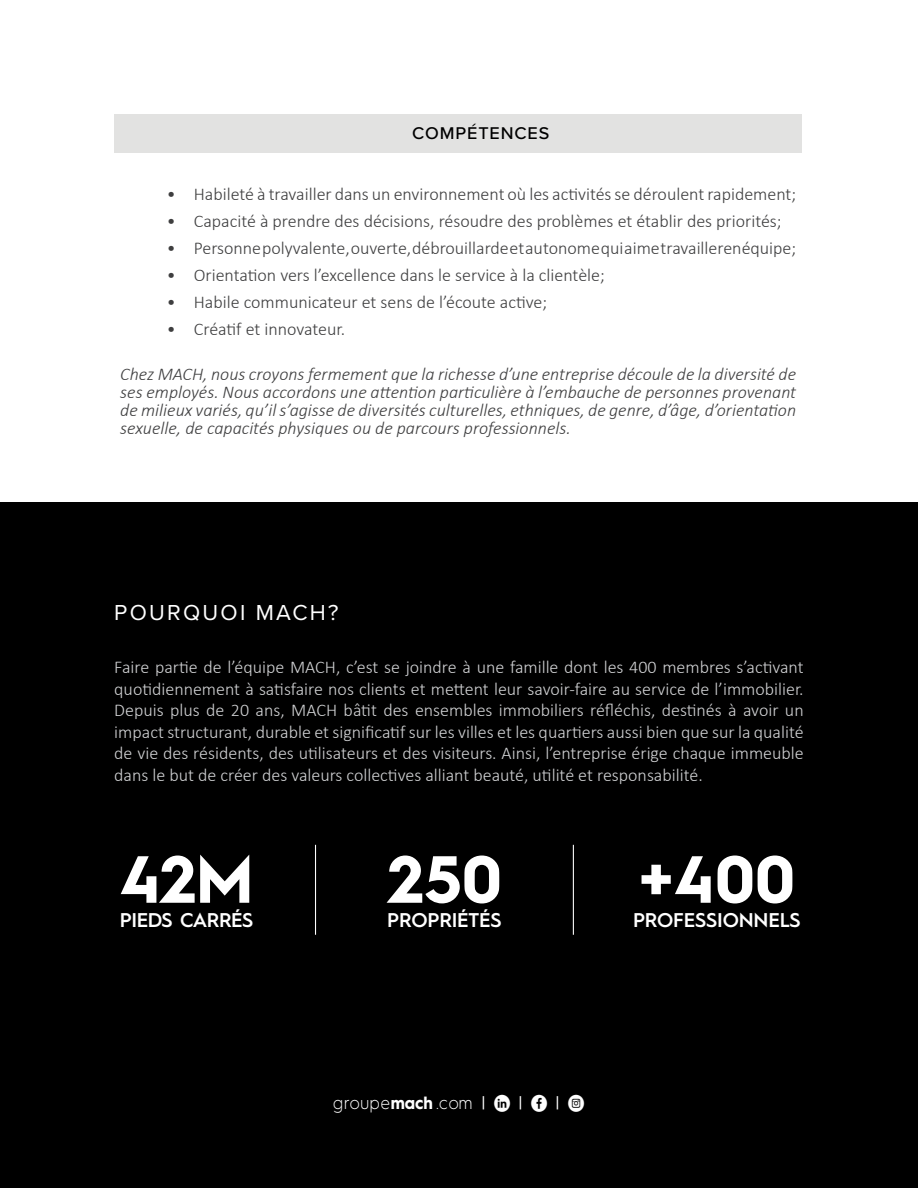
<style>
.page{position:relative;width:918px;height:1188px;background:#fff}
.page>*{position:absolute;margin:0;border:0;box-sizing:border-box;transform-origin:0 0}
.t1{font:700 66.75px "Hurme Geometric Sans 1";color:#fff}
.t2{font:22.5px "Proxima Nova";letter-spacing:.1em;color:#fff}
.t3{font:600 19.95px "Hurme Geometric Sans 1";letter-spacing:-.01em;color:#fff}
.t4{font:300 18px/21.6px "Calibri";color:#d1d2d4;text-align:justify}
.t5{font:300 18px "Calibri";color:#3e3e3f}
.t6{font:italic 300 18px/18px "Calibri";color:#3e3e3f;text-align:justify}
.t7{font:300 17.85px "Hurme Geometric Sans 1";letter-spacing:.05em;color:#fff;scale:.93 1}
.t8{font:500 17.7px "Proxima Nova";letter-spacing:.05em;color:#000}
.s1{font-weight:700}
.s2{font-weight:400}
.s3{font-family:"Smartphone Pro";font-weight:400}
</style>
<div class="page">
<div style="left:0;top:502px;width:918px;height:686px;background:#000"></div>
<div style="left:114px;top:115px;width:688px;height:38px;background:#e2e2e1"></div>
<hr style="left:315px;top:845px;width:1px;height:90px;background:#fff">
<hr style="left:573px;top:845px;width:1px;height:90px;background:#fff">
<p class="t8" style="left:412px;top:120px;width:139px">COMPÉTENCES</p>
<p class="t5" style="left:167px;top:183px;width:631px">• Habileté à travailler dans un environnement où les activités se déroulent rapidement;</p>
<p class="t5" style="left:167px;top:210px;width:616px">• Capacité à prendre des décisions, résoudre des problèmes et établir des priorités;</p>
<p class="t5" style="left:167px;top:237px;width:631px">• Personne polyvalente, ouverte, débrouillarde et autonome qui aime travaillerenéquipe;</p>
<p class="t5" style="left:167px;top:264px;width:440px">• Orientation vers l’excellence dans le service à la clientèle;</p>
<p class="t5" style="left:167px;top:291px;width:382px">• Habile communicateur et sens de l’écoute active;</p>
<p class="t5" style="left:167px;top:318px;width:180px">• Créatif et innovateur.</p>
<p class="t6" style="left:120px;top:365px;width:677px">Chez MACH, nous croyons fermement que la richesse d’une entreprise découle de la diversité de ses employés. Nous accordons une attention particulière à l’embauche de personnes provenant de milieux variés, qu’il s’agisse de diversités culturelles, ethniques, de genre, d’âge, d’orientation sexuelle, de capacités physiques ou de parcours professionnels.</p>
<p class="t2" style="left:114px;top:595px;width:226px">POURQUOI MACH?</p>
<p class="t4" style="left:114px;top:656px;width:691px">Faire partie de l’équipe MACH, c’est se joindre à une famille dont les 400 membres s’activant quotidiennement à satisfaire nos clients et mettent leur savoir-faire au service de l’immobilier.<br>Depuis plus de 20 ans, MACH bâtit des ensembles immobiliers réfléchis, destinés à avoir un impact structurant, durable et significatif sur les villes et les quartiers aussi bien que sur la qualité de vie des résidents, des utilisateurs et des visiteurs. Ainsi, l’entreprise érige chaque immeuble dans le but de créer des valeurs collectives alliant beauté, utilité et responsabilité.</p>
<p class="t1" style="left:119px;top:833px;width:136px">42M</p>
<p class="t3" style="left:120px;top:906px;width:135px">PIEDS CARRÉS</p>
<p class="t1" style="left:387px;top:833px;width:116px">250</p>
<p class="t3" style="left:387px;top:906px;width:116px">PROPRIÉTÉS</p>
<p class="t1" style="left:639px;top:833px;width:158px">+400</p>
<p class="t3" style="left:633px;top:906px;width:169px">PROFESSIONNELS</p>
<p class="t7" style="left:333px;top:1090px;width:271px">groupe<span class="s1">mach</span> .com <span class="s2">|</span> <span class="s3">n</span> <span class="s2">|</span> <span class="s3">f</span> <span class="s2">|</span> <span class="s3">l</span></p>
</div>
